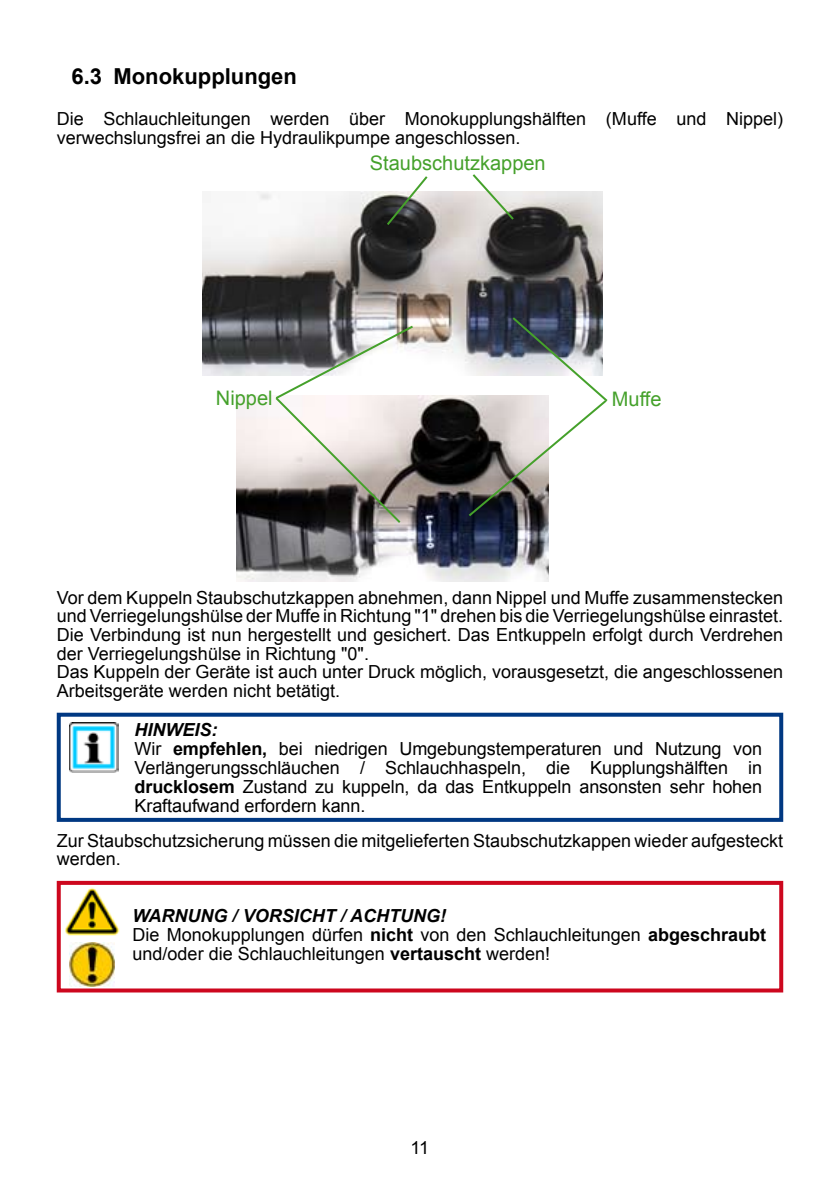
<style>
.page{position:relative;width:840px;height:1191px;background:#fff}
.page>*{position:absolute;margin:0;border:0;box-sizing:border-box;transform-origin:0 0}
.t1{font:700 22px "Arial";color:#000}
.t2{font:20px "Arial";color:#45a12b}
.t3{font:18px/18.6px "Arial";color:#000}
.s1{font-weight:700;font-style:italic}
.s2{font-weight:700}
</style>
<div class="page">
<img style="left:236px;top:395px;width:312px;height:186px">
<img style="left:202px;top:192px;width:400px;height:184px">
<svg style="left:273px;top:324px;width:142px;height:201px"></svg>
<svg style="left:466px;top:315px;width:142px;height:203px"></svg>
<svg style="left:384px;top:176px;width:45px;height:51px"></svg>
<svg style="left:470px;top:174px;width:45px;height:48px"></svg>
<img style="left:69px;top:722px;width:50px;height:50px">
<div style="left:57px;top:712px;width:725px;height:110px;border:4px solid #003882"></div>
<img style="left:65px;top:887px;width:55px;height:49px">
<img style="left:70px;top:942px;width:44px;height:45px">
<div style="left:57px;top:881px;width:725px;height:111px;border:4px solid #cd071e"></div>
<p class="t1" style="left:71px;top:62px;width:227px">6.3 Monokupplungen</p>
<p class="t3" style="left:57px;top:110px;width:727px">Die Schlauchleitungen werden über Monokupplungshälften (Muffe und Nippel) verwechslungsfrei an die Hydraulikpumpe angeschlossen.</p>
<p class="t2" style="left:370px;top:149px;width:177px">Staubschutzkappen</p>
<p class="t2" style="left:216px;top:385px;width:58px">Nippel</p>
<p class="t2" style="left:611px;top:386px;width:51px">Muffe</p>
<p class="t3" style="left:57px;top:588px;width:727px">Vor dem Kuppeln Staubschutzkappen abnehmen, dann Nippel und Muffe zusammenstecken und Verriegelungshülse der Muffe in Richtung "1" drehen bis die Verriegelungshülse einrastet.<br>Die Verbindung ist nun hergestellt und gesichert. Das Entkuppeln erfolgt durch Verdrehen der Verriegelungshülse in Richtung "0".<br>Das Kuppeln der Geräte ist auch unter Druck möglich, vorausgesetzt, die angeschlossenen Arbeitsgeräte werden nicht betätigt.</p>
<p class="t3" style="left:134px;top:720px;width:628px"><span class="s1">HINWEIS:<br></span>Wir <span class="s2">empfehlen,</span> bei niedrigen Umgebungstemperaturen und Nutzung von Verlängerungsschläuchen / Schlauchhaspeln, die Kupplungshälften in <span class="s2">drucklosem</span> Zustand zu kuppeln, da das Entkuppeln ansonsten sehr hohen Kraftaufwand erfordern kann.</p>
<p class="t3" style="left:57px;top:831px;width:727px">Zur Staubschutzsicherung müssen die mitgelieferten Staubschutzkappen wieder aufgesteckt werden.</p>
<p class="t3" style="left:132px;top:906px;width:634px"><span class="s1">WARNUNG / VORSICHT / ACHTUNG!<br></span>Die Monokupplungen dürfen <span class="s2">nicht</span> von den Schlauchleitungen <span class="s2">abgeschraubt </span>und/oder die Schlauchleitungen <span class="s2">vertauscht</span> werden!</p>
<p class="t3" style="left:410px;top:1138px;width:20px">11</p>
</div>
